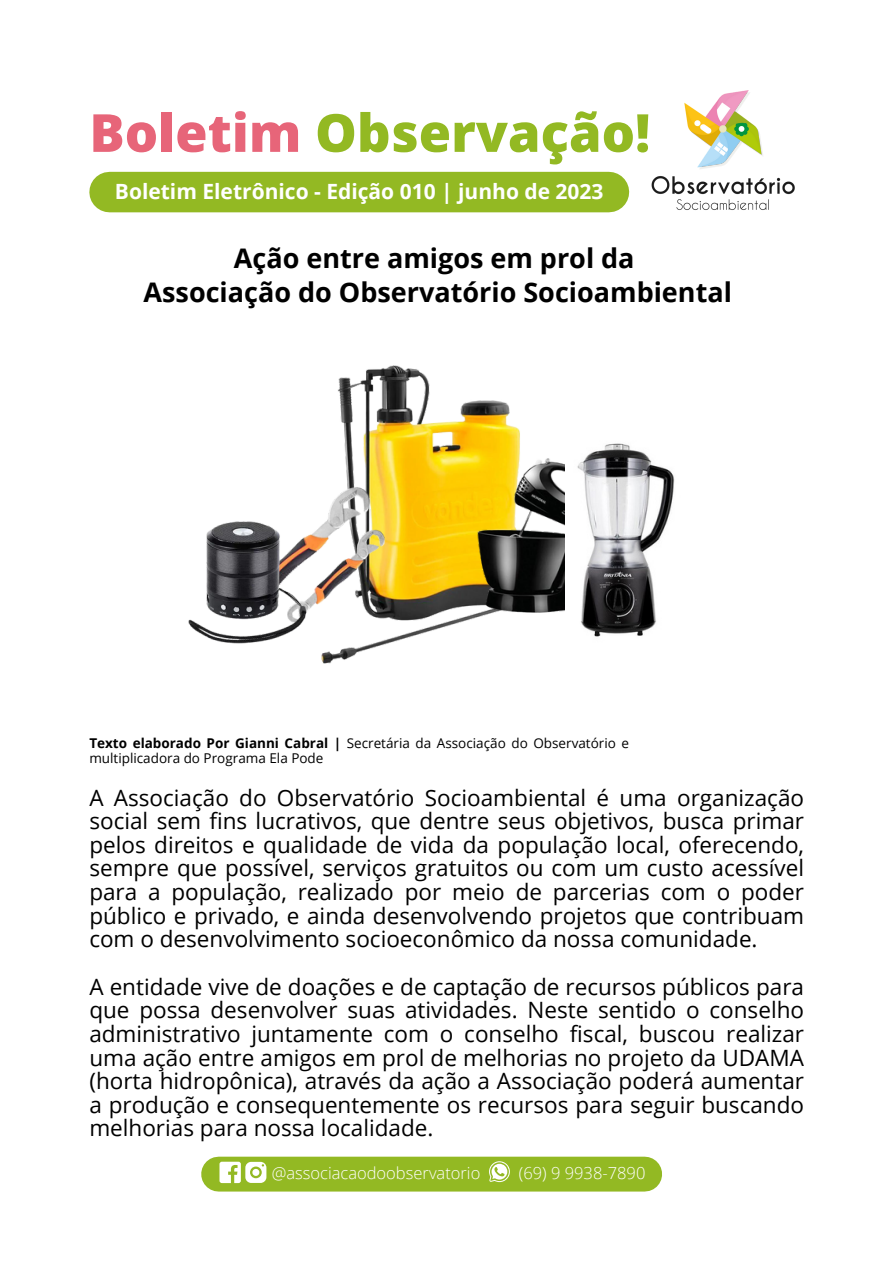
<style>
.page{position:relative;width:893px;height:1264px;background:#fff}
.page>*{position:absolute;margin:0;border:0;box-sizing:border-box;transform-origin:0 0}
.t1{font:800 52.5px "Open Sans";color:#93b923}
.t2{font:700 27px/33.8px "Open Sans";color:#000;text-align:center}
.t3{font:22.5px/23.7px "Open Sans";color:#000;text-align:justify}
.t4{font:700 21px "Open Sans";color:#fff}
.t5{font:300 16.5px "Open Sans";color:#fff}
.t6{font:13.5px/14.7px "Open Sans";color:#000}
.s1{color:#e76579}
.s2{font-weight:700}
</style>
<div class="page">
<div style="left:110px;top:172px;width:499px;height:40px;background:#93b923"></div>
<img style="left:651px;top:90px;width:144px;height:120px">
<div style="left:219px;top:1156px;width:425px;height:35px;background:#93b923"></div>
<svg style="left:219px;top:1161px;width:47px;height:22px"></svg>
<svg style="left:489px;top:1161px;width:21px;height:21px"></svg>
<img style="left:321px;top:365px;width:196px;height:299px">
<img style="left:316px;top:484px;width:70px;height:149px">
<img style="left:434px;top:428px;width:131px;height:213px">
<img style="left:577px;top:443px;width:98px;height:194px">
<img style="left:188px;top:521px;width:128px;height:123px">
<p class="t1" style="left:89px;top:96px;width:562px"><span class="s1">Boletim</span> Observação!</p>
<p class="t4" style="left:115px;top:176px;width:490px">Boletim Eletrônico - Edição 010 | junho de 2023</p>
<p class="t2" style="left:143px;top:240px;width:590px">Ação entre amigos em prol da<br>Associação do Observatório Socioambiental</p>
<p class="t6" style="left:89px;top:735px;width:541px"><span class="s2">Texto elaborado Por Gianni Cabral |</span> Secretária da Associação do Observatório e multiplicadora do Programa Ela Pode</p>
<h4 class="t3" style="left:89px;top:785px;width:716px">A Associação do Observatório Socioambiental é uma organização social sem fins lucrativos, que dentre seus objetivos, busca primar pelos direitos e qualidade de vida da população local, oferecendo, sempre que possível, serviços gratuitos ou com um custo acessível para a população, realizado por meio de parcerias com o poder público e privado, e ainda desenvolvendo projetos que contribuam com o desenvolvimento socioeconômico da nossa comunidade.</h4>
<p class="t3" style="left:89px;top:974px;width:716px">A entidade vive de doações e de captação de recursos públicos para que possa desenvolver suas atividades. Neste sentido o conselho administrativo juntamente com o conselho fiscal, buscou realizar uma ação entre amigos em prol de melhorias no projeto da UDAMA (horta hidropônica), através da ação a Associação poderá aumentar a produção e consequentemente os recursos para seguir buscando melhorias para nossa localidade.</p>
<p class="t5" style="left:272px;top:1160px;width:210px">@associacaodoobservatorio</p>
<h4 class="t5" style="left:519px;top:1160px;width:128px">(69) 9 9938-7890</h4>
</div>
